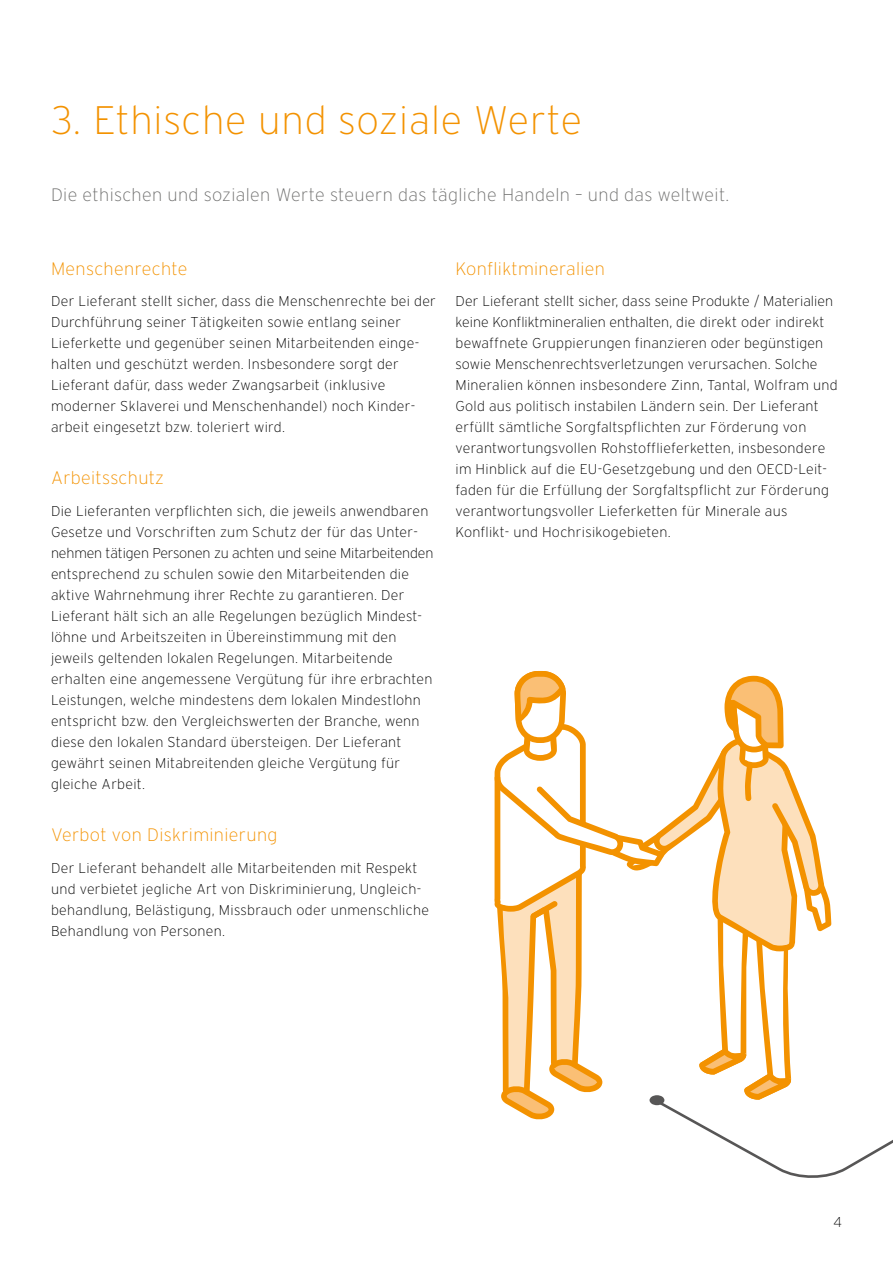
<style>
.page{position:relative;width:893px;height:1263px;background:#fff}
.page>*{position:absolute;margin:0;border:0;box-sizing:border-box;transform-origin:0 0}
.t1{font:200 39.75px "Interstate";letter-spacing:.02em;color:#f39200}
.t2{font:200 18px "Interstate";letter-spacing:.02em;color:#6f6f6e}
.t3{font:200 18px "Interstate";letter-spacing:.02em;color:#f39200}
.t4{font:200 14.25px/21px "Interstate";letter-spacing:.02em;color:#000}
</style>
<div class="page">
<svg style="left:686px;top:918px;width:207px;height:260px"></svg>
<svg style="left:494px;top:671px;width:337px;height:448px"></svg>
<h1 class="t1" style="left:51px;top:100px;width:533px">3. Ethische und soziale Werte</h1>
<p class="t2" style="left:51px;top:186px;width:680px">Die ethischen und sozialen Werte steuern das tägliche Handeln – und das weltweit.</p>
<p class="t3" style="left:51px;top:259px;width:138px">Menschenrechte</p>
<p class="t4" style="left:51px;top:291px;width:386px">Der Lieferant stellt sicher, dass die Menschenrechte bei der Durchführung seiner Tätigkeiten sowie entlang seiner Lieferkette und gegenüber seinen Mitarbeitenden einge&shy;halten und geschützt werden. Insbesondere sorgt der Lieferant dafür, dass weder Zwangsarbeit (inklusive moderner Sklaverei und Menschenhandel) noch Kinder&shy;arbeit eingesetzt bzw. toleriert wird.</p>
<p class="t3" style="left:51px;top:469px;width:115px">Arbeitsschutz</p>
<p class="t4" style="left:51px;top:501px;width:384px">Die Lieferanten verpflichten sich, die jeweils anwendbaren Gesetze und Vorschriften zum Schutz der für das Unter&shy;nehmen tätigen Personen zu achten und seine Mitarbeitenden entsprechend zu schulen sowie den Mitarbeitenden die aktive Wahrnehmung ihrer Rechte zu garantieren. Der Lieferant hält sich an alle Regelungen bezüglich Mindest&shy;löhne und Arbeitszeiten in Übereinstimmung mit den jeweils geltenden lokalen Regelungen. Mitarbeitende erhalten eine angemessene Vergütung für ihre erbrachten Leistungen, welche mindestens dem lokalen Mindestlohn entspricht bzw. den Vergleichswerten der Branche, wenn diese den lokalen Standard übersteigen. Der Lieferant gewährt seinen Mitabreitenden gleiche Vergütung für gleiche Arbeit.</p>
<p class="t3" style="left:51px;top:826px;width:228px">Verbot von Diskriminierung</p>
<p class="t4" style="left:51px;top:858px;width:379px">Der Lieferant behandelt alle Mitarbeitenden mit Respekt und verbietet jegliche Art von Diskriminierung, Ungleich&shy;behandlung, Belästigung, Missbrauch oder unmenschliche Behandlung von Personen.</p>
<p class="t3" style="left:455px;top:259px;width:151px">Konfliktmineralien</p>
<p class="t4" style="left:455px;top:291px;width:384px">Der Lieferant stellt sicher, dass seine Produkte / Materialien keine Konfliktmineralien enthalten, die direkt oder indirekt bewaffnete Gruppierungen finanzieren oder begünstigen sowie Menschenrechtsverletzungen verursachen. Solche Mineralien können insbesondere Zinn, Tantal, Wolfram und Gold aus politisch instabilen Ländern sein. Der Lieferant erfüllt sämtliche Sorgfaltspflichten zur Förderung von verantwortungsvollen Rohstofflieferketten, insbesondere im Hinblick auf die EU-Gesetzgebung und den OECD-Leit&shy;faden für die Erfüllung der Sorgfaltspflicht zur Förderung verantwortungsvoller Lieferketten für Minerale aus Konflikt- und Hochrisikogebieten.</p>
<p class="t4" style="left:833px;top:1212px;width:10px">4</p>
</div>
